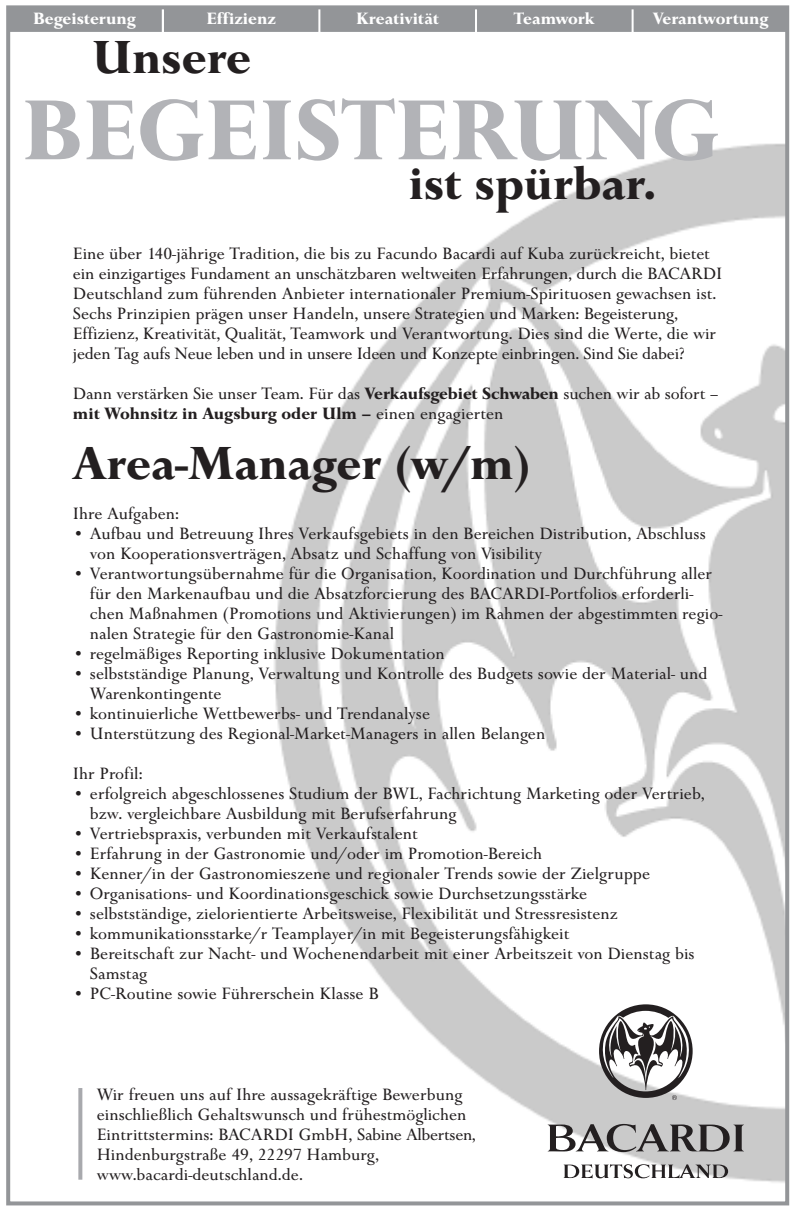
<style>
.page{position:relative;width:798px;height:1211px;background:#fff}
.page>*{position:absolute;margin:0;border:0;box-sizing:border-box;transform-origin:0 0}
.t1{font:700 88px "Pertus T";color:#b2b3b7}
.t2{font:700 48px "Pertus T";color:#231f20}
.t3{font:17px/20px "Pertus T";color:#231f20}
.t4{font:700 17px "Pertus T";color:#fff}
.t5{font:700 17px "Pertus T";letter-spacing:-.02em;color:#fff}
.s1{font-weight:700}
</style>
<div class="page">
<div style="left:7px;top:6px;width:155px;height:26px;background:#939598"></div>
<div style="left:164px;top:6px;width:154px;height:26px;background:#939598"></div>
<div style="left:320px;top:6px;width:155px;height:26px;background:#939598"></div>
<div style="left:477px;top:6px;width:154px;height:26px;background:#939598"></div>
<div style="left:633px;top:6px;width:155px;height:26px;background:#939598"></div>
<img style="left:78px;top:143px;width:706px;height:1040px">
<div style="left:6px;top:5px;width:783px;height:1200px;border:4px solid #939598"></div>
<svg style="left:78px;top:1088px;width:4px;height:91px"></svg>
<svg style="left:547px;top:1124px;width:196px;height:28px;background:#949293"></svg>
<svg style="left:599px;top:1004px;width:93px;height:96px"></svg>
<svg style="left:563px;top:1164px;width:165px;height:14px"></svg>
<p class="t4" style="left:33px;top:8px;width:104px">Begeisterung</p>
<p class="t4" style="left:206px;top:8px;width:71px">Effizienz</p>
<p class="t4" style="left:356px;top:8px;width:84px">Kreativität</p>
<p class="t5" style="left:514px;top:8px;width:82px">Teamwork</p>
<p class="t4" style="left:653px;top:8px;width:117px">Verantwortung</p>
<h2 class="t2" style="left:92px;top:29px;width:160px">Unsere</h2>
<h1 class="t1" style="left:22px;top:77px;width:699px">BEGEISTERUNG</h1>
<h2 class="t2" style="left:408px;top:155px;width:249px">ist spürbar.</h2>
<p class="t3" style="left:73px;top:243px;width:650px">Eine über 140-jährige Tradition, die bis zu Facundo Bacardi auf Kuba zurückreicht, bietet ein einzigartiges Fundament an unschätzbaren weltweiten Erfahrungen, durch die BACARDI Deutschland zum führenden Anbieter internationaler Premium-Spirituosen gewachsen ist.<br>Sechs Prinzipien prägen unser Handeln, unsere Strategien und Marken: Begeisterung, Effizienz, Kreativität, Qualität, Teamwork und Verantwortung. Dies sind die Werte, die wir jeden Tag aufs Neue leben und in unsere Ideen und Konzepte einbringen. Sind Sie dabei?</p>
<p class="t3" style="left:73px;top:383px;width:647px">Dann verstärken Sie unser Team. Für das <span class="s1">Verkaufsgebiet Schwaben</span> suchen wir ab sofort – <span class="s1">mit Wohnsitz in Augsburg oder Ulm –</span> einen engagierten</p>
<h2 class="t2" style="left:73px;top:434px;width:458px">Area-Manager (w/m)</h2>
<p class="t3" style="left:73px;top:503px;width:108px">Ihre Aufgaben:</p>
<p class="t3" style="left:90px;top:523px;width:617px;text-indent:-17px">• Aufbau und Betreuung Ihres Verkaufsgebiets in den Bereichen Distribution, Abschluss von Kooperationsverträgen, Absatz und Schaffung von Visibility</p>
<p class="t3" style="left:90px;top:563px;width:633px;text-indent:-17px">• Verantwortungsübernahme für die Organisation, Koordination und Durchführung aller für den Markenaufbau und die Absatzforcierung des BACARDI-Portfolios erforderli&shy;chen Maßnahmen (Promotions und Aktivierungen) im Rahmen der abgestimmten regio&shy;nalen Strategie für den Gastronomie-Kanal</p>
<p class="t3" style="left:73px;top:643px;width:373px">• regelmäßiges Reporting inklusive Dokumentation</p>
<p class="t3" style="left:90px;top:663px;width:619px;text-indent:-17px">• selbstständige Planung, Verwaltung und Kontrolle des Budgets sowie der Material- und<br>Warenkontingente</p>
<p class="t3" style="left:73px;top:703px;width:358px">• kontinuierliche Wettbewerbs- und Trendanalyse</p>
<p class="t3" style="left:73px;top:723px;width:473px">• Unterstützung des Regional-Market-Managers in allen Belangen</p>
<p class="t3" style="left:73px;top:763px;width:71px">Ihr Profil:</p>
<p class="t3" style="left:90px;top:783px;width:616px;text-indent:-17px">• erfolgreich abgeschlossenes Studium der BWL, Fachrichtung Marketing oder Vertrieb, bzw. vergleichbare Ausbildung mit Berufserfahrung</p>
<p class="t3" style="left:73px;top:823px;width:346px">• Vertriebspraxis, verbunden mit Verkaufstalent</p>
<p class="t3" style="left:73px;top:843px;width:470px">• Erfahrung in der Gastronomie und/oder im Promotion-Bereich</p>
<p class="t3" style="left:73px;top:863px;width:578px">• Kenner/in der Gastronomieszene und regionaler Trends sowie der Zielgruppe</p>
<p class="t3" style="left:73px;top:883px;width:515px">• Organisations- und Koordinationsgeschick sowie Durchsetzungsstärke</p>
<p class="t3" style="left:73px;top:903px;width:546px">• selbstständige, zielorientierte Arbeitsweise, Flexibilität und Stressresistenz</p>
<p class="t3" style="left:73px;top:923px;width:498px">• kommunikationsstarke/r Teamplayer/in mit Begeisterungsfähigkeit</p>
<p class="t3" style="left:90px;top:943px;width:606px;text-indent:-17px">• Bereitschaft zur Nacht- und Wochenendarbeit mit einer Arbeitszeit von Dienstag bis<br>Samstag</p>
<p class="t3" style="left:73px;top:983px;width:307px">• PC-Routine sowie Führerschein Klasse B</p>
<p class="t3" style="left:97px;top:1083px;width:380px">Wir freuen uns auf Ihre aussagekräftige Bewerbung einschließlich Gehaltswunsch und frühestmöglichen Eintrittstermins: BACARDI GmbH, Sabine Albertsen, Hindenburgstraße 49, 22297 Hamburg, www.bacardi-deutschland.de.</p>
</div>
